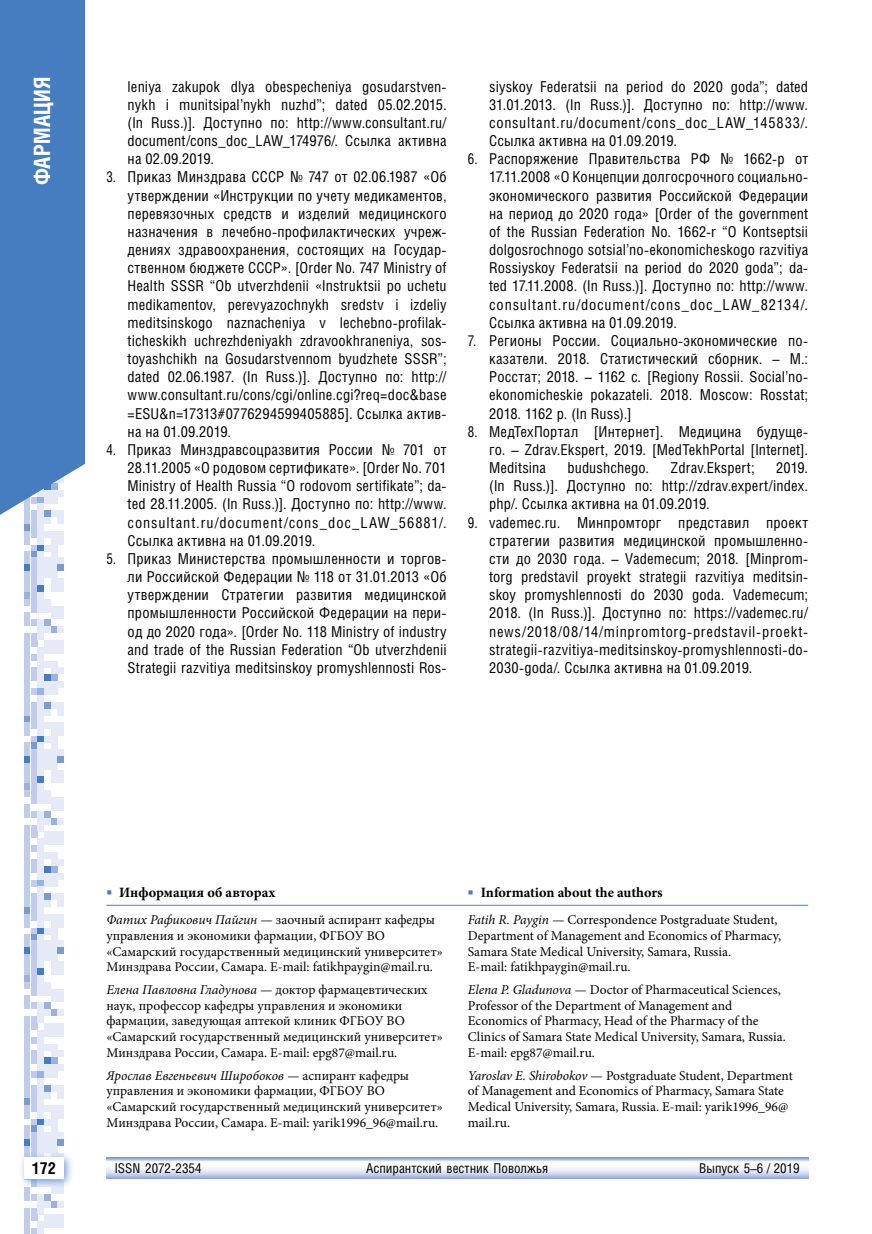
<style>
.page{position:relative;width:872px;height:1234px;background:#fff}
.page>*{position:absolute;margin:0;border:0;box-sizing:border-box;transform-origin:0 0}
.t1{font:700 22.5px "Helios Cond C";color:#fff}
.t2{font:700 16.5px "Helios Cond C";color:#000}
.t3{font:15px/18.1px "Helios Cond C";letter-spacing:.015em;color:#000;text-align:justify;scale:.9 1}
.t4{font:15px/18.1px "Helios Cond C";letter-spacing:.015em;color:#000;text-align:justify}
.t5{font:700 14.25px "Minion Pro";color:#000}
.t6{font:13.5px/15.8px "Minion Pro";color:#000}
.t7{font:13.5px "Helios Cond C";color:#000}
.s1{font-weight:400;color:#457dc0}
.s2{color:#457dc0}
.s3{font-style:italic}
</style>
<div class="page">
<svg style="left:24px;top:527px;width:40px;height:37px"></svg>
<div style="left:24px;top:564px;width:6px;height:7px;background:#457dc0"></div>
<div style="left:31px;top:564px;width:6px;height:7px;background:#c0cce9"></div>
<div style="left:38px;top:564px;width:6px;height:7px;background:#e6eaf6"></div>
<div style="left:44px;top:564px;width:6px;height:7px;background:#e6eaf6"></div>
<div style="left:51px;top:564px;width:6px;height:7px;background:#e6eaf6"></div>
<div style="left:58px;top:564px;width:6px;height:7px;background:#799bd0"></div>
<svg style="left:24px;top:571px;width:40px;height:144px"></svg>
<div style="left:24px;top:715px;width:6px;height:7px;background:#799bd0"></div>
<div style="left:31px;top:715px;width:6px;height:7px;background:#c0cce9"></div>
<div style="left:38px;top:715px;width:6px;height:7px;background:#e6eaf6"></div>
<svg style="left:24px;top:722px;width:40px;height:47px"></svg>
<div style="left:24px;top:769px;width:6px;height:7px;background:#c0cce9"></div>
<div style="left:31px;top:769px;width:6px;height:7px;background:#c0cce9"></div>
<div style="left:38px;top:769px;width:6px;height:7px;background:#e6eaf6"></div>
<div style="left:51px;top:769px;width:6px;height:7px;background:#e6eaf6"></div>
<div style="left:58px;top:769px;width:6px;height:7px;background:#e6eaf6"></div>
<svg style="left:24px;top:776px;width:40px;height:253px"></svg>
<div style="left:24px;top:1029px;width:6px;height:7px;background:#c0cce9"></div>
<div style="left:38px;top:1029px;width:6px;height:7px;background:#e6eaf6"></div>
<div style="left:44px;top:1029px;width:6px;height:7px;background:#e6eaf6"></div>
<div style="left:51px;top:1029px;width:6px;height:7px;background:#e6eaf6"></div>
<div style="left:58px;top:1029px;width:6px;height:7px;background:#e6eaf6"></div>
<svg style="left:24px;top:1036px;width:40px;height:41px"></svg>
<div style="left:24px;top:1077px;width:6px;height:7px;background:#c0cce9"></div>
<div style="left:38px;top:1077px;width:6px;height:7px;background:#e6eaf6"></div>
<svg style="left:24px;top:1084px;width:40px;height:54px"></svg>
<div style="left:24px;top:1138px;width:6px;height:7px;background:#457dc0"></div>
<div style="left:31px;top:1138px;width:6px;height:7px;background:#c0cce9"></div>
<div style="left:38px;top:1138px;width:6px;height:7px;background:#e6eaf6"></div>
<div style="left:44px;top:1138px;width:6px;height:7px;background:#e6eaf6"></div>
<div style="left:51px;top:1138px;width:6px;height:7px;background:#e6eaf6"></div>
<div style="left:58px;top:1138px;width:6px;height:7px;background:#799bd0"></div>
<svg style="left:24px;top:1145px;width:40px;height:6px"></svg>
<div style="left:24px;top:1186px;width:6px;height:7px;background:#c0cce9"></div>
<div style="left:51px;top:1186px;width:6px;height:7px;background:#e6eaf6"></div>
<div style="left:58px;top:1186px;width:6px;height:7px;background:#e6eaf6"></div>
<svg style="left:24px;top:1193px;width:40px;height:40px"></svg>
<div style="left:18px;top:1151px;width:56px;height:37px;background:#457dc0;opacity:.75"></div>
<div style="left:24px;top:1157px;width:40px;height:21px;background:#fff"></div>
<svg style="left:0;top:0;width:85px;height:527px;background:#5085c4"></svg>
<svg style="left:106px;top:1157px;width:702px;height:21px"></svg>
<hr style="left:106px;top:904px;width:702px;height:1px;background:#457dc0">
<h1 class="t1" style="left:29px;top:185px;width:109px;rotate:-90deg">Фармация</h1>
<p class="t4" style="left:128px;top:77px;width:320px">leniya zakupok dlya obespecheniya gosudarstven&shy;nykh i munitsipal’nykh nuzhd”; dated 05.02.2015. (In Russ.)]. Доступно по: http://www.consultant.ru/ document/cons_doc_LAW_174976/. Ссылка активна на 02.09.2019.</p>
<p class="t3" style="left:128px;top:168px;width:356px;text-indent:-21px">3. Приказ Минздрава СССР № 747 от 02.06.1987 «Об утверждении «Инструкции по учету медикаментов, перевязочных средств и изделий медицинского назначения в лечебно-профилактических учреж&shy;дениях здравоохранения, состоящих на Государ&shy;ственном бюджете СССР». [Order No. 747 Ministry of Health SSSR “Ob utverzhdenii «Instruktsii po uchetu medikamentov, perevyazochnykh sredstv i izdeliy meditsinskogo naznacheniya v lechebno-profilak&shy;ticheskikh uchrezhdeniyakh zdravookhraneniya, sos&shy;toyashchikh na Gosudarstvennom byudzhete SSSR”; dated 02.06.1987. (In Russ.)]. Доступно по: http:// www.consultant.ru/cons/cgi/online.cgi?req=doc&amp;base =ESU&amp;n=17313#0776294599405885]. Ссылка актив&shy;на на 01.09.2019.</p>
<p class="t3" style="left:128px;top:440px;width:356px;text-indent:-21px">4. Приказ Минздравсоцразвития России № 701 от 28.11.2005 «О родовом сертификате». [Order No. 701<br>Ministry of Health Russia “O rodovom sertifikate”; da&shy;ted 28.11.2005. (In Russ.)]. Доступно по: http://www. consultant.ru/document/cons_doc_LAW_56881/.<br>Ссылка активна на 01.09.2019.</p>
<p class="t3" style="left:128px;top:549px;width:356px;text-indent:-21px">5. Приказ Министерства промышленности и торгов&shy;ли Российской Федерации № 118 от 31.01.2013 «Об утверждении Стратегии развития медицинской промышленности Российской Федерации на пери&shy;од до 2020 года». [Order No. 118 Ministry of industry and trade of the Russian Federation “Ob utverzhdenii Strategii razvitiya meditsinskoy promyshlennosti Ros-</p>
<p class="t4" style="left:489px;top:77px;width:320px">siyskoy Federatsii na period do 2020 goda”; dated 31.01.2013. (In Russ.)]. Доступно по: http://www. consultant.ru/document/cons_doc_LAW_145833/.<br>Ссылка активна на 01.09.2019.</p>
<p class="t3" style="left:489px;top:149px;width:356px;text-indent:-21px">6. Распоряжение Правительства РФ № 1662-р от 17.11.2008 «О Концепции долгосрочного социально&shy;экономического развития Российской Федерации на период до 2020 года» [Order of the government of the Russian Federation No. 1662-r “O Kontseptsii dolgosrochnogo sotsial’no-ekonomicheskogo razvitiya Rossiyskoy Federatsii na period do 2020 goda”; da&shy;ted 17.11.2008. (In Russ.)]. Доступно по: http://www. consultant.ru/document/cons_doc_LAW_82134/.<br>Ссылка активна на 01.09.2019.</p>
<p class="t3" style="left:489px;top:331px;width:356px;text-indent:-21px">7. Регионы России. Социально-экономические по&shy;казатели. 2018. Статистический сборник. – М.:<br>Росстат; 2018. – 1162 с. [Regiony Rossii. Social’no&shy;ekonomicheskie pokazateli. 2018. Moscow: Rosstat; 2018. 1162 р. (In Russ).]</p>
<p class="t3" style="left:489px;top:422px;width:356px;text-indent:-21px">8. МедТехПортал [Интернет]. Медицина будуще&shy;го. – Zdrav.Ekspert, 2019. [MedTekhPortal [Internet].<br>Meditsina</p>
<p class="t4" style="left:489px;top:458px;width:320px;text-indent:287px">2019. (In Russ.)]. Доступно по: http://zdrav.expert/index. php/. Ссылка активна на 01.09.2019.</p>
<p class="t3" style="left:489px;top:512px;width:356px;text-indent:-21px">9. vademec.ru. Минпромторг представил проект стратегии развития медицинской промышленно&shy;сти до 2030 года. – Vademecum; 2018. [Minprom&shy;torg predstavil proyekt strategii razvitiya meditsin&shy;skoy promyshlennosti do 2030 goda. Vademecum; 2018. (In Russ.)]. Доступно по: https://vademec.ru/ news/2018/08/14/minpromtorg-predstavil-proekt&shy;strategii-razvitiya-meditsinskoy-promyshlennosti-do-2030-goda/. Ссылка активна на 01.09.2019.</p>
<p class="t4" style="left:567px;top:458px;width:83px">budushchego.</p>
<p class="t4" style="left:670px;top:458px;width:86px">Zdrav.Ekspert;</p>
<p class="t5" style="left:106px;top:882px;width:170px"><span class="s1">■</span> Информация об авторах</p>
<p class="t5" style="left:468px;top:882px;width:196px"><span class="s2">■</span> Information about the authors</p>
<p class="t6" style="left:106px;top:911px;width:338px"><span class="s3">Фатих Рафикович Пайгин —</span> заочный аспирант кафедры управления и экономики фармации, ФГБОУ ВО «Самарский государственный медицинский университет» Минздрава России, Самара. E-mail: fatikhpaygin@mail.ru.</p>
<p class="t6" style="left:468px;top:911px;width:315px"><span class="s3">Fatih R. Paygin —</span> Correspondence Postgraduate Student, Department of Management and Economics of Pharmacy, Samara State Medical University, Samara, Russia.<br>E-mail: fatikhpaygin@mail.ru.</p>
<p class="t6" style="left:106px;top:981px;width:338px"><span class="s3">Елена Павловна Гладунова —</span> доктор фармацевтических наук, профессор кафедры управления и экономики фармации, заведующая аптекой клиник ФГБОУ ВО «Самарский государственный медицинский университет» Минздрава России, Самара. E-mail: epg87@mail.ru.</p>
<p class="t6" style="left:468px;top:981px;width:319px"><span class="s3">Elena P. Gladunova —</span> Doctor of Pharmaceutical Sciences, Professor of the Department of Management and Economics of Pharmacy, Head of the Pharmacy of the Clinics of Samara State Medical University, Samara, Russia.<br>E-mail: epg87@mail.ru.</p>
<p class="t6" style="left:106px;top:1067px;width:338px"><span class="s3">Ярослав Евгеньевич Широбоков —</span> аспирант кафедры управления и экономики фармации, ФГБОУ ВО «Самарский государственный медицинский университет» Минздрава России, Самара. E-mail: yarik1996_96@mail.ru.</p>
<p class="t6" style="left:468px;top:1067px;width:326px"><span class="s3">Yaroslav E. Shirobokov</span> — Postgraduate Student, Department of Management and Economics of Pharmacy, Samara State Medical University, Samara, Russia. E-mail: yarik1996_96@ mail.ru.</p>
<p class="t2" style="left:32px;top:1158px;width:25px">172</p>
<p class="t7" style="left:115px;top:1159px;width:88px">ISSN 2072-2354</p>
<p class="t7" style="left:366px;top:1159px;width:183px">Аспирантский вестник Поволжья</p>
<p class="t7" style="left:699px;top:1159px;width:102px">Выпуск 5–6 / 2019</p>
</div>
